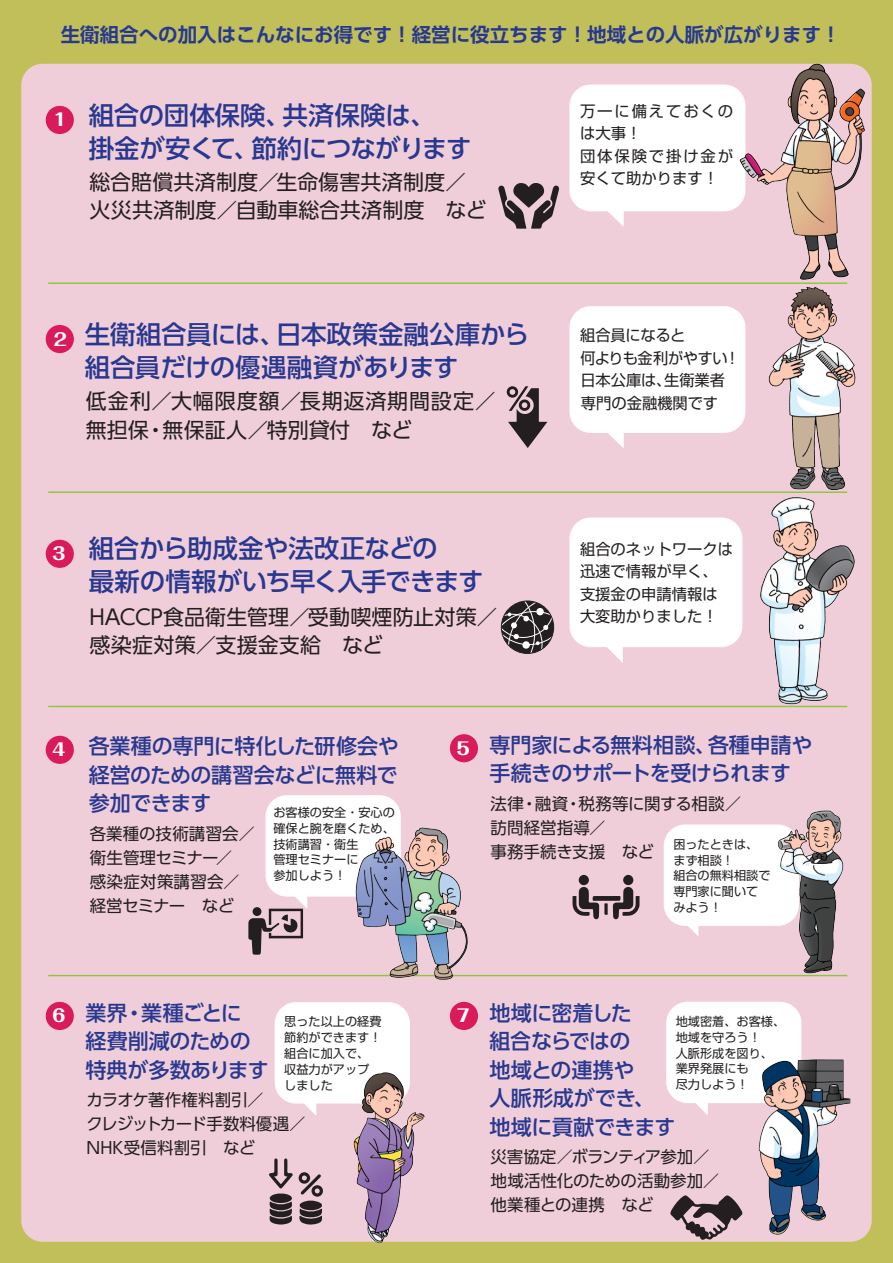
<style>
.page{position:relative;width:893px;height:1263px;background:#c0bf59}
.page>*{position:absolute;margin:0;border:0;box-sizing:border-box;transform-origin:0 0}
.t1{font:500 25.5px/33px "UD Shin Go Pr 6 N";letter-spacing:-.01em;color:#283890}
.t2{font:500 21px/28.5px "UD Shin Go Pr 6 N";letter-spacing:-.02em;color:#283890}
.t3{font:21px/28.5px "UD Shin Go Pr 6 N";letter-spacing:.01em;color:#231f20}
.t4{font:21px/28.5px "UD Shin Go Pr 6 N";letter-spacing:.035em;color:#231f20;text-align:center}
.t5{font:700 19.5px "UD Shin Go Pro De";color:#283890}
.t6{font:800 16.95px "Folk Pro";color:#fff}
.t7{font:16.5px/24px "UD Shin Go Pr 6 N";letter-spacing:-.005em;color:#231f20}
.t8{font:15.45px/22.5px "Shin Go Pr 6";color:#231f20}
.t9{font:15.45px/22.5px "Shin Go Pr 6";letter-spacing:.12em;color:#231f20}
.t10{font:12.15px/15.8px "Shin Go Pr 6";color:#231f20}
</style>
<div class="page">
<div style="left:21px;top:64px;width:851px;height:1178px;background:#f0ced9;border-radius:21px"></div>
<svg style="left:507px;top:386px;width:40px;height:62px"></svg>
<div style="left:46px;top:325px;width:28px;height:28px;background:#d91a5b;border-radius:50%"></div>
<div style="left:579px;top:875px;width:10px;height:10px;background:#231f20;border-radius:50%"></div>
<div style="left:623px;top:875px;width:10px;height:10px;background:#231f20;border-radius:50%"></div>
<svg style="left:572px;top:887px;width:67px;height:32px"></svg>
<div style="left:450px;top:734px;width:28px;height:28px;background:#d91a5b;border-radius:50%"></div>
<div style="left:450px;top:1002px;width:28px;height:28px;background:#d91a5b;border-radius:50%"></div>
<hr style="left:48px;top:975px;width:388px;height:1px;background:#8bc63e">
<hr style="left:448px;top:975px;width:399px;height:1px;background:#8bc63e">
<svg style="left:498px;top:183px;width:61px;height:46px"></svg>
<svg style="left:501px;top:601px;width:53px;height:52px"></svg>
<div style="left:46px;top:106px;width:28px;height:28px;background:#d91a5b;border-radius:50%"></div>
<div style="left:46px;top:736px;width:28px;height:28px;background:#d91a5b;border-radius:50%"></div>
<div style="left:46px;top:540px;width:28px;height:28px;background:#d91a5b;border-radius:50%"></div>
<hr style="left:48px;top:282px;width:799px;height:2px;background:#8bc63e">
<hr style="left:48px;top:491px;width:799px;height:2px;background:#8bc63e">
<hr style="left:48px;top:706px;width:799px;height:1px;background:#8bc63e">
<svg style="left:670px;top:1195px;width:72px;height:45px"></svg>
<svg style="left:569px;top:85px;width:170px;height:142px;background:#fdf9fa"></svg>
<svg style="left:569px;top:517px;width:173px;height:146px;background:#fdf8fa"></svg>
<div style="left:46px;top:1002px;width:28px;height:28px;background:#d91a5b;border-radius:50%"></div>
<svg style="left:248px;top:795px;width:153px;height:160px"></svg>
<svg style="left:569px;top:306px;width:176px;height:142px;background:#fdf9fa"></svg>
<svg style="left:664px;top:824px;width:114px;height:112px;background:#fdf9fa"></svg>
<svg style="left:275px;top:1002px;width:135px;height:114px;background:#fdfafb"></svg>
<svg style="left:666px;top:1002px;width:135px;height:113px;background:#fdf9fb"></svg>
<svg style="left:269px;top:1158px;width:24px;height:67px"></svg>
<svg style="left:299px;top:1172px;width:24px;height:53px"></svg>
<img style="left:739px;top:63px;width:127px;height:217px">
<img style="left:768px;top:286px;width:88px;height:207px">
<img style="left:760px;top:497px;width:95px;height:207px">
<img style="left:354px;top:826px;width:115px;height:154px">
<img style="left:778px;top:810px;width:66px;height:163px">
<img style="left:353px;top:1070px;width:72px;height:174px">
<img style="left:757px;top:1057px;width:94px;height:178px">
<p class="t5" style="left:61px;top:19px;width:782px">生衛組合への加入はこんなにお得です！経営に役立ちます！地域との人脈が広がります!</p>
<p class="t6" style="left:54px;top:106px;width:14px">1</p>
<h1 class="t1" style="left:251px;top:98px;width:222px;text-indent:-163px">組合の団体保険、<br>節約につながります</h1>
<h1 class="t1" style="left:283px;top:98px;width:155px">共済保険は、</h1>
<h1 class="t1" style="left:89px;top:131px;width:172px">掛金が安くて、</h1>
<p class="t3" style="left:90px;top:167px;width:398px">総合賠償共済制度／生命傷害共済制度／火災共済制度／自動車総合共済制度　など</p>
<p class="t9" style="left:580px;top:99px;width:155px">万一に備えておくのは大事!<br>団体保険で掛け金が安くて助かります!</p>
<p class="t6" style="left:54px;top:325px;width:14px">2</p>
<h1 class="t1" style="left:276px;top:317px;width:255px">日本政策金融公庫から</h1>
<h1 class="t1" style="left:85px;top:317px;width:375px">生衛組合員には、<br>組合員だけの優遇融資があります</h1>
<p class="t4" style="left:86px;top:386px;width:411px">低金利／大幅限度額／長期返済期間設定／無保証人／特別貸付　など</p>
<p class="t3" style="left:86px;top:415px;width:64px">無担保</p>
<p class="t3" style="left:145px;top:415px;width:22px">・</p>
<p class="t8" style="left:580px;top:323px;width:107px">組合員になると</p>
<p class="t8" style="left:580px;top:345px;width:149px;text-align:right">何よりも金利がやすい生衛業者</p>
<p class="t8" style="left:725px;top:345px;width:17px">!</p>
<p class="t8" style="left:580px;top:368px;width:139px">日本公庫は、<br>専門の金融機関です</p>
<p class="t6" style="left:53px;top:539px;width:14px">3</p>
<h1 class="t1" style="left:89px;top:531px;width:397px">組合から助成金や法改正などの<br>最新の情報がいち早く入手できます</h1>
<p class="t3" style="left:90px;top:602px;width:409px">HACCP食品衛生管理／受動喫煙防止対策／感染症対策／支援金支給　など</p>
<p class="t8" style="left:580px;top:537px;width:155px">組合のネットワークは迅速で情報が早く、支援金の申請情報は大変助かりました!</p>
<p class="t6" style="left:53px;top:735px;width:14px">4</p>
<p class="t2" style="left:89px;top:731px;width:312px;text-align:justify">各業種の専門に特化した研修会や経営のための講習会などに無料で参加できます</p>
<p class="t10" style="left:273px;top:804px;width:123px">お客様の安全・安心の確保と腕を磨くため、技術講習・衛生<br>管理セミナーに<br>参加しよう!</p>
<p class="t7" style="left:216px;top:821px;width:41px;text-indent:-126px">各業種の技術講習会／／</p>
<p class="t7" style="left:90px;top:845px;width:151px">衛生管理セミナー<br>感染症対策講習会／経営セミナー　など</p>
<p class="t6" style="left:457px;top:734px;width:14px">5</p>
<p class="t2" style="left:489px;top:730px;width:303px">専門家による無料相談、<br>手続きのサポートを受けられます</p>
<p class="t2" style="left:708px;top:730px;width:106px">各種申請や</p>
<p class="t7" style="left:579px;top:791px;width:164px">税務等に関する相談／</p>
<p class="t7" style="left:491px;top:791px;width:165px">法律<br>訪問経営指導／<br>事務手続き支援　など</p>
<p class="t7" style="left:535px;top:791px;width:35px">融資</p>
<p class="t7" style="left:521px;top:791px;width:18px">・</p>
<p class="t7" style="left:565px;top:791px;width:18px">・</p>
<p class="t10" style="left:673px;top:835px;width:99px">困ったときは、まず相談!<br>組合の無料相談で専門家に聞いてみよう!</p>
<p class="t6" style="left:53px;top:1001px;width:14px">6</p>
<p class="t2" style="left:141px;top:998px;width:102px">業種ごとに</p>
<p class="t2" style="left:489px;top:998px;width:187px">地域に密着した<br>組合ならではの<br>地域との連携や<br>人脈形成ができ、地域に貢献できます</p>
<p class="t2" style="left:85px;top:998px;width:185px">業界<br>経費削減のための特典が多数あります</p>
<p class="t6" style="left:457px;top:1001px;width:14px">7</p>
<p class="t2" style="left:124px;top:998px;width:22px">・</p>
<p class="t10" style="left:284px;top:1013px;width:99px">思った以上の経費節約ができます!組合に加入で、収益力がアップしました</p>
<p class="t10" style="left:676px;top:1013px;width:111px">地域密着、お客様、地域を守ろう!<br>人脈形成を図り、業界発展にも<br>尽力しよう!</p>
<p class="t7" style="left:86px;top:1087px;width:221px">カラオケ著作権料割引／<br>クレジットカード手数料優遇／<br>NHK受信料割引　など</p>
<p class="t7" style="left:491px;top:1145px;width:230px">災害協定／ボランティア参加／地域活性化のための活動参加／他業種との連携　など</p>
</div>
